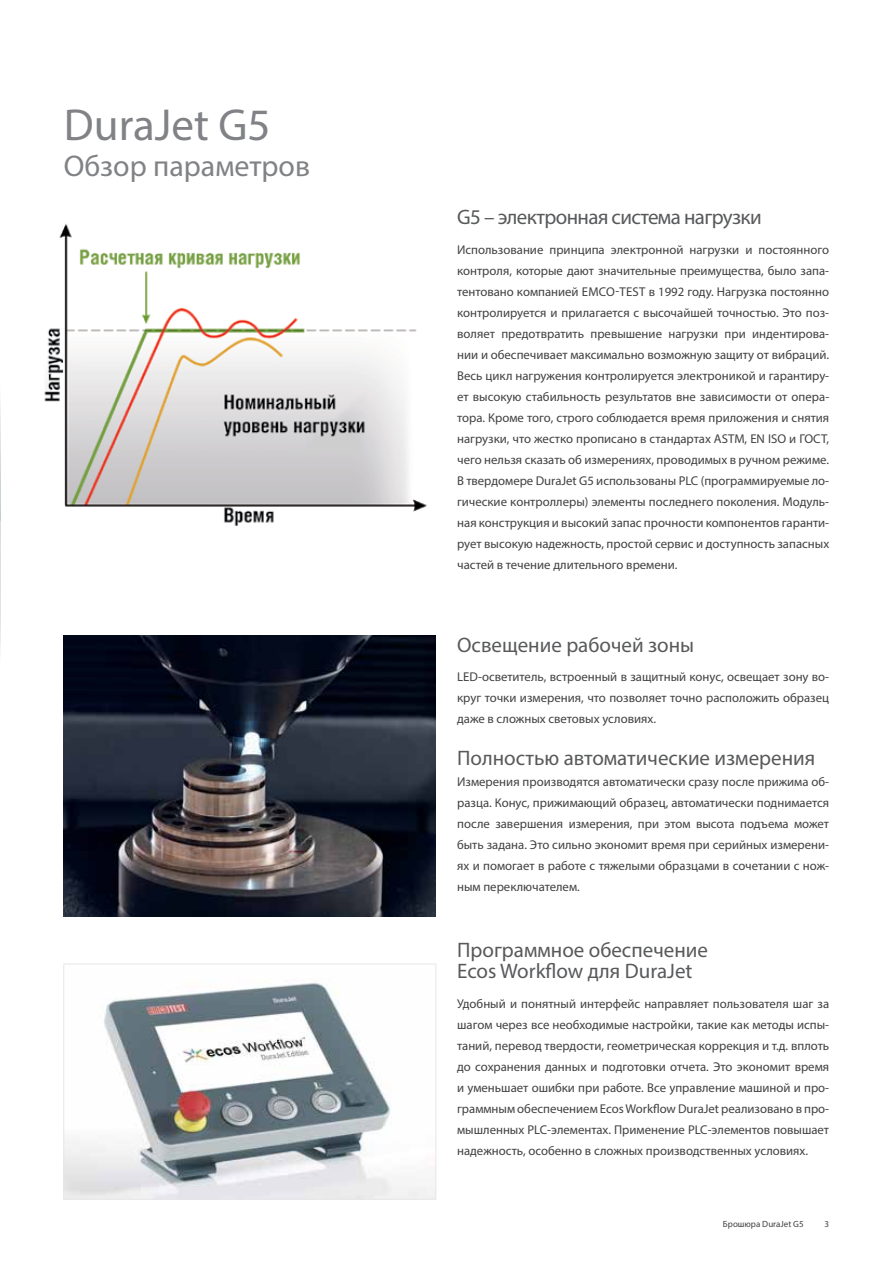
<style>
.page{position:relative;width:893px;height:1263px;background:#fff}
.page>*{position:absolute;margin:0;border:0;box-sizing:border-box;transform-origin:0 0}
.t1{font:45px "Myriad Pro";color:#808285}
.t2{font:30px "Myriad Pro";color:#808285}
.t3{font:21px/21px "Myriad Pro";color:#58595b}
.t4{font:21px "Myriad Pro";letter-spacing:-.03em;color:#58595b}
.t5{font:12.75px/21px "Myriad Pro";color:#414042;text-align:justify}
.t6{font:9px "Myriad Pro";color:#414042}
</style>
<div class="page">
<img style="left:0;top:404px;width:1px;height:245px">
<img style="left:64px;top:636px;width:372px;height:281px">
<img style="left:44px;top:223px;width:383px;height:303px">
<img style="left:65px;top:982px;width:369px;height:215px">
<div style="left:63px;top:963px;width:373px;height:236px;border:1px solid #e6e7e8"></div>
<h1 class="t1" style="left:64px;top:97px;width:208px">DuraJet G5</h1>
<h2 class="t2" style="left:64px;top:147px;width:248px">Обзор параметров</h2>
<h3 class="t4" style="left:457px;top:204px;width:306px">G5 – электронная система нагрузки</h3>
<p class="t5" style="left:457px;top:239px;width:374px">Использование принципа электронной нагрузки и постоянного контроля, которые дают значительные преимущества, было запа&shy;тентовано компанией EMCO-TEST в 1992 году. Нагрузка постоянно контролируется и прилагается с высочайшей точностью. Это поз&shy;воляет предотвратить превышение нагрузки при индентирова&shy;нии и обеспечивает максимально возможную защиту от вибраций.<br>Весь цикл нагружения контролируется электроникой и гарантиру&shy;ет высокую стабильность результатов вне зависимости от опера&shy;тора. Кроме того, строго соблюдается время приложения и снятия нагрузки, что жестко прописано в стандартах ASTM, EN ISO и ГОСТ, чего нельзя сказать об измерениях, проводимых в ручном режиме.<br>В твердомере DuraJet G5 использованы PLC (программируемые ло&shy;гические контроллеры) элементы последнего поколения. Модуль&shy;ная конструкция и высокий запас прочности компонентов гаранти&shy;рует высокую надежность, простой сервис и доступность запасных частей в течение длительного времени.</p>
<h3 class="t3" style="left:457px;top:634px;width:239px">Освещение рабочей зоны</h3>
<p class="t5" style="left:457px;top:666px;width:374px">LED-осветитель, встроенный в защитный конус, освещает зону во&shy;круг точки измерения, что позволяет точно расположить образец даже в сложных световых условиях.</p>
<h3 class="t3" style="left:457px;top:747px;width:360px">Полностью автоматические измерения</h3>
<p class="t5" style="left:457px;top:771px;width:374px">Измерения производятся автоматически сразу после прижима об&shy;разца. Конус, прижимающий образец, автоматически поднимается после завершения измерения, при этом высота подъема может быть задана. Это сильно экономит время при серийных измерени&shy;ях и помогает в работе с тяжелыми образцами в сочетании с нож&shy;ным переключателем.</p>
<h3 class="t3" style="left:457px;top:939px;width:252px">Программное обеспечение<br>Ecos Workflow для DuraJet</h3>
<p class="t5" style="left:457px;top:993px;width:374px">Удобный и понятный интерфейс направляет пользователя шаг за шагом через все необходимые настройки, такие как методы испы&shy;таний, перевод твердости, геометрическая коррекция и т.д. вплоть до сохранения данных и подготовки отчета. Это экономит время и уменьшает ошибки при работе. Все управление машиной и про&shy;граммным обеспечением Ecos Workflow DuraJet реализовано в про&shy;мышленных PLC-элементах. Применение PLC-элементов повышает надежность, особенно в сложных производственных условиях.</p>
<p class="t6" style="left:723px;top:1218px;width:82px">Брошюра DuraJet G5</p>
<p class="t6" style="left:825px;top:1218px;width:6px">3</p>
</div>
